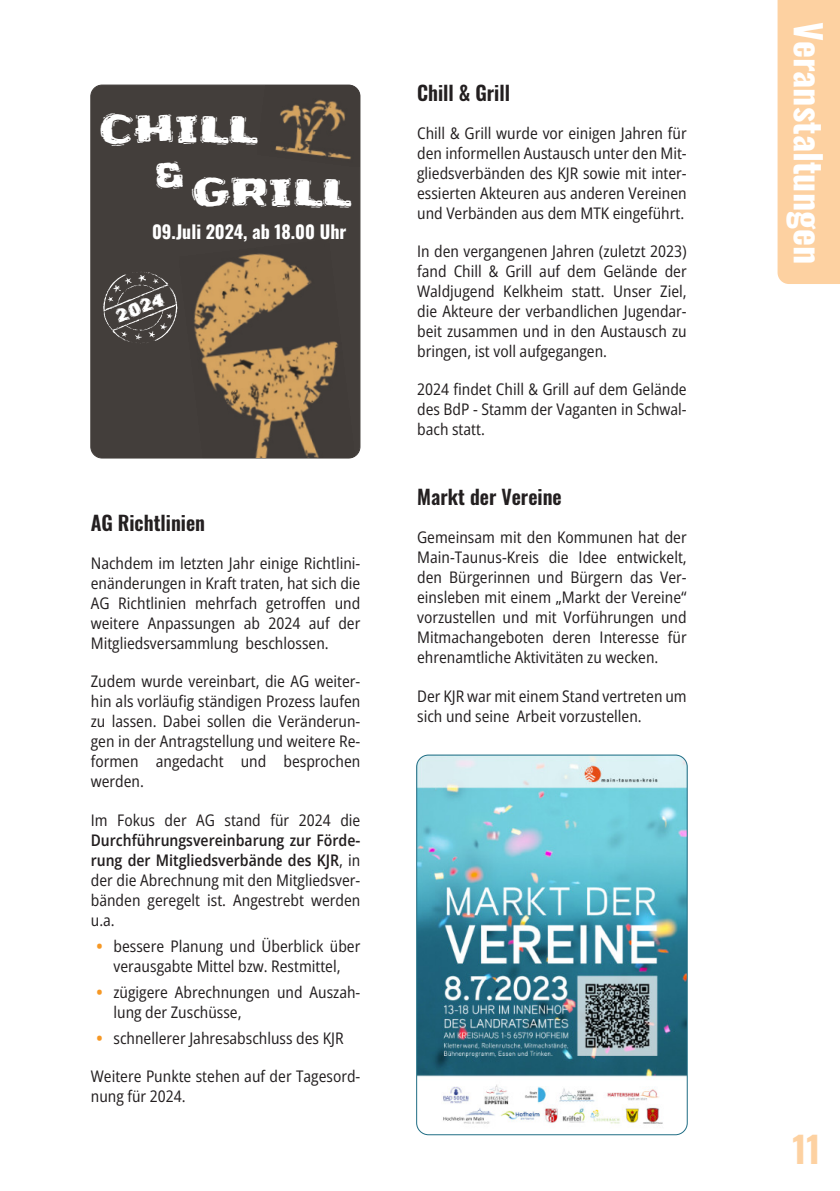
<style>
.page{position:relative;width:840px;height:1191px;background:#fff}
.page>*{position:absolute;margin:0;border:0;box-sizing:border-box;transform-origin:0 0}
.t1{font:36.6px "Frijole";color:#fff}
.t2{font:700 36px "Oswald";color:#fff}
.t3{font:700 36px "Oswald";color:#fdd1a1}
.t4{font:33px "Frijole";color:#fff}
.t5{font:600 20px "Oswald";color:#231f20}
.t6{font:700 18px "Oswald";color:#fff}
.t7{font:17.2px "Frijole";color:#fff}
.t8{font:semi-condensed 16px/20px "Open Sans";color:#231f20;text-align:justify}
.s1{font-weight:600}
.s2{font-family:"Open Sans Condensed";font-weight:700;font-stretch:normal;color:#f69825}
</style>
<div class="page">
<div style="left:777px;top:0;width:62px;height:284px;background:#fdd1a1"></div>
<div style="left:91px;top:85px;width:269px;height:373px;background:#433e3b;border-radius:11px"></div>
<img style="left:275px;top:85px;width:85px;height:75px">
<img style="left:194px;top:253px;width:160px;height:205px">
<svg style="left:103px;top:272px;width:74px;height:72px"></svg>
<img style="left:417px;top:755px;width:269px;height:379px;border-radius:11px">
<h1 class="t1" style="left:100px;top:108px;width:158px">CHILL</h1>
<h3 class="t4" style="left:155px;top:157px;width:31px">&amp;</h3>
<p class="t6" style="left:152px;top:217px;width:196px">09.Juli 2024, ab 18.00 Uhr</p>
<h1 class="t1" style="left:192px;top:171px;width:160px">GRILL</h1>
<p class="t7" style="left:112px;top:308px;width:53px;rotate:-22deg">2024</p>
<p class="t5" style="left:91px;top:507px;width:116px">AG Richtlinien</p>
<p class="t8" style="left:91px;top:553px;width:271px">Nachdem im letzten Jahr einige Richtlini&shy;enänderungen in Kraft traten, hat sich die AG Richtlinien mehrfach getroffen und weitere Anpassungen ab 2024 auf der Mitgliedsversammlung beschlossen.</p>
<p class="t8" style="left:91px;top:671px;width:271px">Zudem wurde vereinbart, die AG weiter&shy;hin als vorläufig ständigen Prozess laufen zu lassen. Dabei sollen die Veränderun&shy;gen in der Antragstellung und weitere Re&shy;formen angedacht und besprochen werden.</p>
<p class="t8" style="left:91px;top:809px;width:271px">Im Fokus der AG stand für 2024 die</p>
<p class="t8" style="left:91px;top:829px;width:271px"><span class="s1">Durchführungsvereinbarung zur Förde&shy;rung der Mitgliedsverbände des KJR</span>, in der die Abrechnung mit den Mitgliedsver&shy;bänden geregelt ist. Angestrebt werden u.a.</p>
<p class="t8" style="left:96px;top:935px;width:265px;text-align:center"><span class="s2">•</span> bessere Planung und Überblick über verausgabte Mittel bzw. Restmittel,</p>
<p class="t8" style="left:113px;top:981px;width:248px;text-indent:-17px"><span class="s2">•</span> zügigere Abrechnungen und Auszah&shy;lung der Zuschüsse,</p>
<p class="t8" style="left:96px;top:1027px;width:248px"><span class="s2">•</span> schnellerer Jahresabschluss des KJR</p>
<p class="t8" style="left:91px;top:1065px;width:271px">Weitere Punkte stehen auf der Tagesord&shy;nung für 2024.</p>
<p class="t5" style="left:417px;top:77px;width:94px">Chill &amp; Grill</p>
<p class="t8" style="left:417px;top:123px;width:271px">Chill &amp; Grill wurde vor einigen Jahren für den informellen Austausch unter den Mit&shy;gliedsverbänden des KJR sowie mit inter&shy;essierten Akteuren aus anderen Vereinen und Verbänden aus dem MTK eingeführt.</p>
<p class="t8" style="left:417px;top:241px;width:271px">In den vergangenen Jahren (zuletzt 2023) fand Chill &amp; Grill auf dem Gelände der Waldjugend Kelkheim statt. Unser Ziel, die Akteure der verbandlichen Jugendar&shy;beit zusammen und in den Austausch zu bringen, ist voll aufgegangen.</p>
<p class="t8" style="left:417px;top:379px;width:271px">2024 findet Chill &amp; Grill auf dem Gelände des BdP - Stamm der Vaganten in Schwal&shy;bach statt.</p>
<p class="t5" style="left:417px;top:481px;width:146px">Markt der Vereine</p>
<p class="t8" style="left:417px;top:527px;width:271px">Gemeinsam mit den Kommunen hat der Main-Taunus-Kreis die Idee entwickelt, den Bürgerinnen und Bürgern das Ver&shy;einsleben mit einem „Markt der Vereine“ vorzustellen und mit Vorführungen und Mitmachangeboten deren Interesse für ehrenamtliche Aktivitäten zu wecken.</p>
<p class="t8" style="left:417px;top:685px;width:271px">Der KJR war mit einem Stand vertreten um sich und seine Arbeit vorzustellen.</p>
<h2 class="t2" style="left:836px;top:22px;width:244px;rotate:90deg">Veranstaltungen</h2>
<h2 class="t3" style="left:792px;top:1121px;width:30px">11</h2>
</div>
